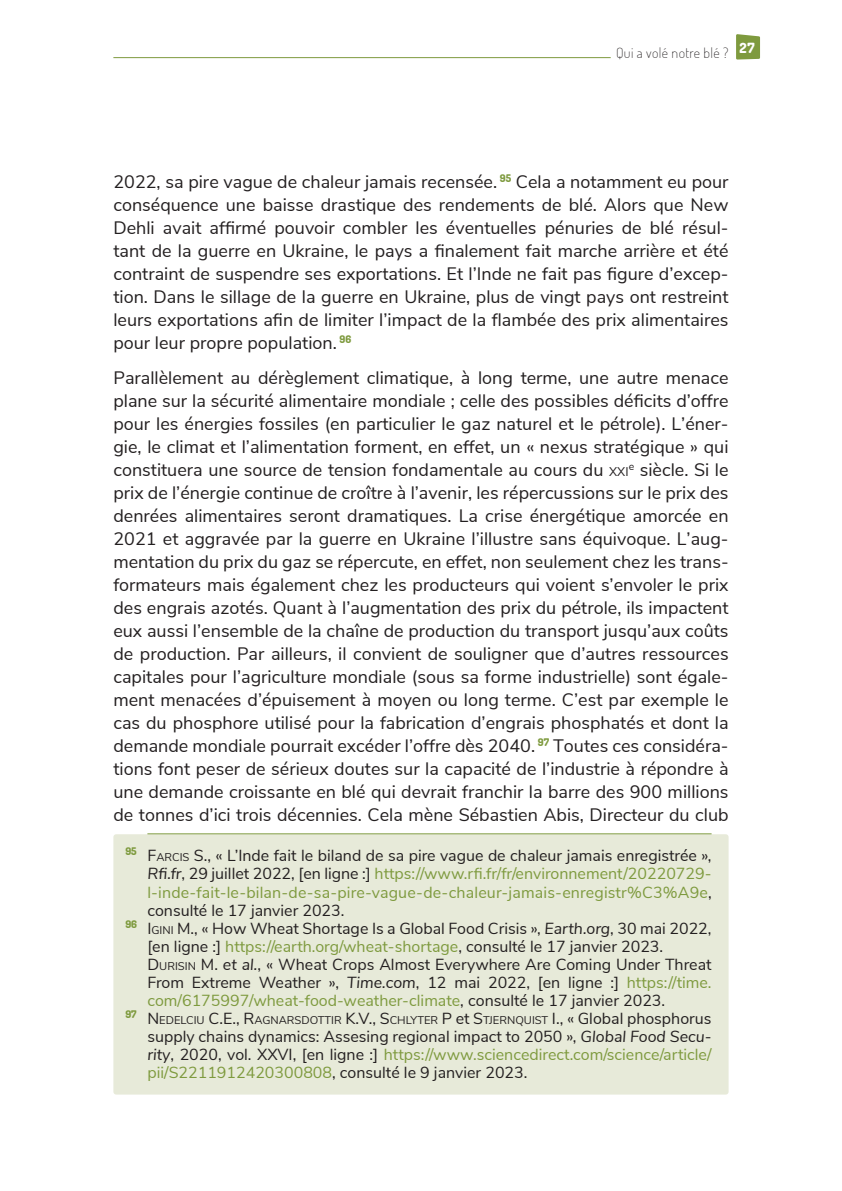
<style>
.page{position:relative;width:842px;height:1191px;background:#fff}
.page>*{position:absolute;margin:0;border:0;box-sizing:border-box;transform-origin:0 0}
.t1{font:18px/23px "Nunito Sans";color:#231f20;text-align:justify}
.t2{font:16px/18px "Nunito Sans";color:#231f20;text-align:justify}
.t3{font:16px "Nunito Sans";color:#7e9a3e}
.t4{font:200 14px "Dosis";letter-spacing:.025em;color:#231f20}
.t5{font:11.2px "Nunito Sans";color:#231f20}
.s1{font-size:12.6px}
.s2{font-style:inherit}
.s3{font-size:11.2px}
.s4{font-style:italic;color:#231f20}
.s5{color:#231f20}
.s6{font-style:italic}
.s7{color:#7e9a3e}
.s8{font-size:16px}
</style>
<div class="page">
<hr style="left:113px;top:57px;width:616px;height:1px;background:#7e9a3e">
<div style="left:611px;top:52px;width:123px;height:10px;background:#fff"></div>
<svg style="left:736px;top:34px;width:24px;height:26px"></svg>
<div style="left:113px;top:834px;width:616px;height:260px;background:#e7ead9;border-radius:3px"></div>
<hr style="left:147px;top:833px;width:564px;height:1px;background:#7e9a3e">
<p class="t4" style="left:616px;top:44px;width:140px">Qui a volé notre blé ? <sup>27</sup></p>
<p class="t1" style="left:113px;top:169px;width:617px">2022, sa pire vague de chaleur jamais recensée. <sup>95</sup> Cela a notamment eu pour conséquence une baisse drastique des rendements de blé. Alors que New Dehli avait affirmé pouvoir combler les éventuelles pénuries de blé résul&shy;tant de la guerre en Ukraine, le pays a finalement fait marche arrière et été contraint de suspendre ses exportations. Et l’Inde ne fait pas figure d’excep&shy;tion. Dans le sillage de la guerre en Ukraine, plus de vingt pays ont restreint leurs exportations afin de limiter l’impact de la flambée des prix alimentaires pour leur propre population. <sup>96</sup></p>
<p class="t1" style="left:113px;top:365px;width:617px">Parallèlement au dérèglement climatique, à long terme, une autre menace plane sur la sécurité alimentaire mondiale ; celle des possibles déficits d’offre pour les énergies fossiles (en particulier le gaz naturel et le pétrole). L’éner&shy;gie, le climat et l’alimentation forment, en effet, un « nexus stratégique » qui constituera une source de tension fondamentale au cours du <span class="s1">XXI</span> <sup>e</sup> siècle. Si le prix de l’énergie continue de croître à l’avenir, les répercussions sur le prix des denrées alimentaires seront dramatiques. La crise énergétique amorcée en 2021 et aggravée par la guerre en Ukraine l’illustre sans équivoque. L’aug&shy;mentation du prix du gaz se répercute, en effet, non seulement chez les trans&shy;formateurs mais également chez les producteurs qui voient s’envoler le prix des engrais azotés. Quant à l’augmentation des prix du pétrole, ils impactent eux aussi l’ensemble de la chaîne de production du transport jusqu’aux coûts de production. Par ailleurs, il convient de souligner que d’autres ressources capitales pour l’agriculture mondiale (sous sa forme industrielle) sont égale&shy;ment menacées d’épuisement à moyen ou long terme. C’est par exemple le cas du phosphore utilisé pour la fabrication d’engrais phosphatés et dont la demande mondiale pourrait excéder l’offre dès 2040. <sup>97</sup> Toutes ces considéra&shy;tions font peser de sérieux doutes sur la capacité de l’industrie à répondre à une demande croissante en blé qui devrait franchir la barre des 900 millions de tonnes d’ici trois décennies. Cela mène Sébastien Abis, Directeur du club</p>
<p class="t2" style="left:125px;top:846px;width:588px"><sup>95</sup> <span class="s2">F</span><span class="s3">ARCIS</span> S., « L’Inde fait le biland de sa pire vague de chaleur jamais enregistrée »,</p>
<p class="t3" style="left:147px;top:862px;width:566px"><span class="s4">Rfi.fr</span><span class="s5">, 29 juillet 2022, [en ligne :]</span> https://www.rfi.fr/fr/environnement/20220729-</p>
<p class="t3" style="left:147px;top:880px;width:566px">l-inde-fait-le-bilan-de-sa-pire-vague-de-chaleur-jamais-enregistr%C3%A9e<span class="s5">,</span></p>
<p class="t2" style="left:147px;top:900px;width:199px">consulté le 17 janvier 2023.</p>
<p class="t2" style="left:125px;top:918px;width:588px"><sup>96</sup> <span class="s2">I</span><span class="s3">GI NI</span> M., « How Wheat Shortage Is a Global Food Crisis », <span class="s6">Earth.org</span>, 30 mai 2022,</p>
<p class="t2" style="left:147px;top:936px;width:517px">[en ligne :] <span class="s7">https://earth.org/wheat-shortage</span>, consulté le 17 janvier 2023.</p>
<p class="t2" style="left:147px;top:954px;width:566px"><span class="s2">D</span> <span class="s3">URISI N</span> M. <span class="s6">et al.</span>, « Wheat Crops Almost Everywhere Are Coming Under Threat</p>
<p class="t2" style="left:147px;top:972px;width:566px">From Extreme Weather », <span class="s6">Time.com</span>, 12 mai 2022, [en ligne :] <span class="s7">https://time.</span></p>
<p class="t3" style="left:147px;top:988px;width:519px">com/6175997/wheat-food-weather-climate<span class="s5">, consulté le 17 janvier 2023.</span></p>
<p class="t5" style="left:125px;top:1011px;width:588px"><sup>97</sup> <span class="s8">N</span> EDELCI U <span class="s8">C.E., R</span>AGNARSDOTTI R <span class="s8">K.V., S</span>CH LYTER <span class="s8">P</span> <span class="s8">et</span> <span class="s8">S</span>TJERNQUIST <span class="s8">I.,</span> <span class="s8">« Global phosphorus</span></p>
<p class="t2" style="left:147px;top:1026px;width:566px">supply chains dynamics: Assesing regional impact to 2050 », <span class="s6">Global Food Secu&shy;rity</span>, 2020, vol. XXVI, [en ligne :] <span class="s7">https://www.sciencedirect.com/science/article/ pii/S2211912420300808</span>, consulté le 9 janvier 2023.</p>
</div>
